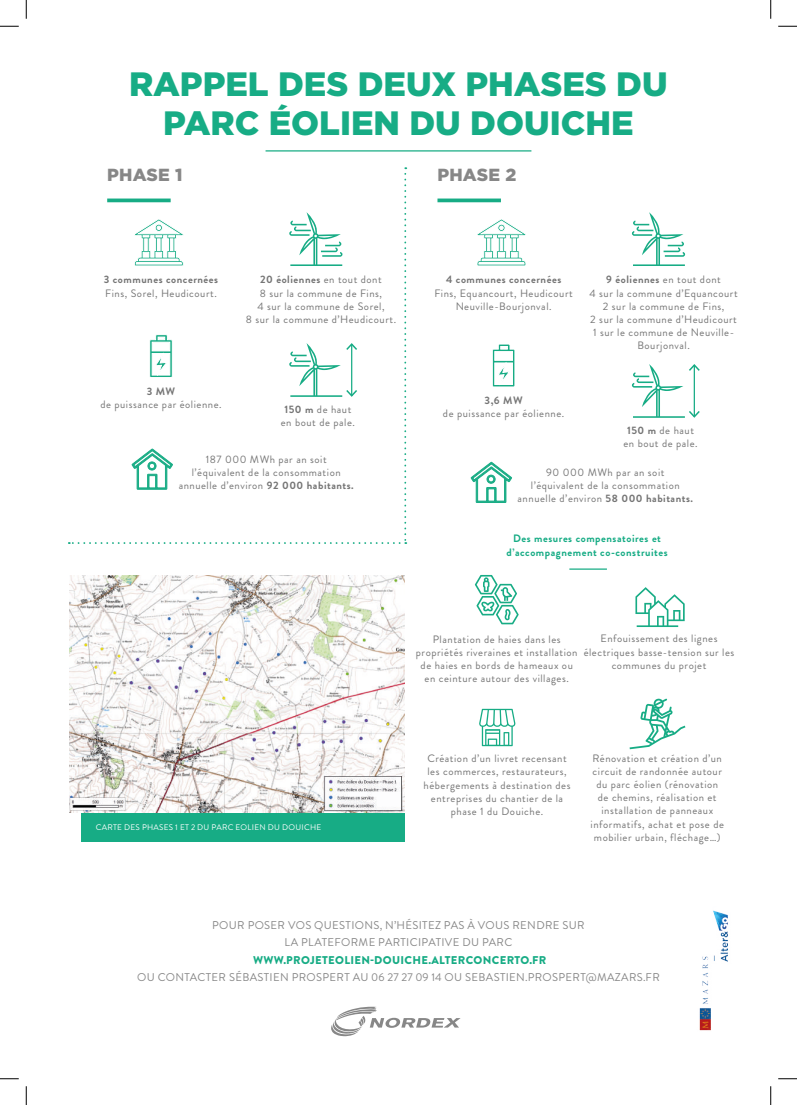
<style>
.page{position:relative;width:797px;height:1105px;background:#fff}
.page>*{position:absolute;margin:0;border:0;box-sizing:border-box;transform-origin:0 0}
.t1{font:900 33.75px/38.8px "Gotham";color:#17ac85;text-align:center}
.t2{font:900 17.5px "Gotham";letter-spacing:.01em;color:#878787}
.t3{font:11.25px/17.5px "Brandon Grotesque";letter-spacing:.03em;color:#878787;text-align:center}
.t4{font:900 11.25px "Brandon Grotesque";letter-spacing:.03em;color:#17ac85}
.t5{font:10.75px/13.1px "Brandon Grotesque";letter-spacing:.05em;color:#757575;text-align:center}
.t6{font:700 10.75px/13.1px "Brandon Grotesque";letter-spacing:.05em;color:#17ac85;text-align:center}
.t7{font:700 10.75px "Brandon Grotesque";letter-spacing:.05em;color:#757575}
.t8{font:8.12px "Brandon Grotesque";letter-spacing:.03em;color:#fff}
.s1{font-weight:700}
</style>
<div class="page">
<div style="left:81px;top:575px;width:323px;height:267px;background:#17ac85"></div>
<hr style="left:265px;top:150px;width:266px;height:2px;background:#17ac85">
<svg style="left:331px;top:1006px;width:129px;height:30px"></svg>
<img style="left:69px;top:575px;width:335px;height:237px">
<svg style="left:475px;top:575px;width:43px;height:49px"></svg>
<svg style="left:635px;top:587px;width:49px;height:40px"></svg>
<svg style="left:479px;top:709px;width:36px;height:37px"></svg>
<svg style="left:629px;top:698px;width:56px;height:51px"></svg>
<img style="left:699px;top:910px;width:29px;height:121px">
<hr style="left:437px;top:199px;width:64px;height:3px;background:#17ac85">
<hr style="left:569px;top:568px;width:38px;height:2px;background:#17ac85">
<svg style="left:632px;top:212px;width:53px;height:54px"></svg>
<svg style="left:492px;top:344px;width:23px;height:43px"></svg>
<svg style="left:632px;top:364px;width:68px;height:54px"></svg>
<svg style="left:471px;top:462px;width:41px;height:41px"></svg>
<svg style="left:69px;top:167px;width:337px;height:377px"></svg>
<svg style="left:477px;top:219px;width:49px;height:47px"></svg>
<svg style="left:0;top:25px;width:19px;height:2px"></svg>
<svg style="left:778px;top:25px;width:19px;height:2px"></svg>
<svg style="left:0;top:1078px;width:19px;height:1px"></svg>
<svg style="left:778px;top:1078px;width:19px;height:1px"></svg>
<svg style="left:25px;top:0;width:2px;height:19px"></svg>
<svg style="left:25px;top:1086px;width:2px;height:19px"></svg>
<svg style="left:770px;top:0;width:1px;height:19px"></svg>
<svg style="left:770px;top:1086px;width:1px;height:19px"></svg>
<h1 class="t1" style="left:129px;top:64px;width:540px">RAPPEL DES DEUX PHASES DU<br>PARC ÉOLIEN DU DOUICHE</h1>
<h2 class="t2" style="left:107px;top:163px;width:77px">PHASE 1</h2>
<h2 class="t2" style="left:437px;top:163px;width:80px">PHASE 2</h2>
<p class="t7" style="left:104px;top:272px;width:116px">3 communes concernées</p>
<p class="t5" style="left:105px;top:286px;width:113px">Fins, Sorel, Heudicourt.</p>
<p class="t5" style="left:246px;top:273px;width:152px"><span class="s1">20 éoliennes</span> en tout dont<br>8 sur la commune de Fins,<br>4 sur la commune de Sorel,<br>8 sur la commune d’Heudicourt.</p>
<p class="t5" style="left:589px;top:273px;width:150px"><span class="s1">9 éoliennes</span> en tout dont<br>4 sur la commune d’Equancourt<br>2 sur la commune de Fins,<br>2 sur la commune d’Heudicourt<br>1 sur le commune de Neuville-<br>Bourjonval.</p>
<p class="t7" style="left:446px;top:272px;width:117px">4 communes concernées</p>
<p class="t5" style="left:434px;top:286px;width:140px">Fins, Equancourt, Heudicourt<br>Neuville-Bourjonval.</p>
<p class="t7" style="left:147px;top:383px;width:30px">3 MW</p>
<p class="t5" style="left:100px;top:398px;width:123px">de puissance par éolienne.</p>
<p class="t7" style="left:484px;top:393px;width:40px">3,6 MW</p>
<p class="t5" style="left:443px;top:407px;width:123px">de puissance par éolienne.</p>
<p class="t5" style="left:281px;top:403px;width:76px"><span class="s1">150 m</span> de haut en bout de pale.</p>
<p class="t5" style="left:623px;top:423px;width:76px"><span class="s1">150 m</span> de haut en bout de pale.</p>
<p class="t5" style="left:179px;top:452px;width:177px">187 000 MWh par an soit l’équivalent de la consommation annuelle d’environ <span class="s1">92 000 habitants.</span></p>
<p class="t8" style="left:96px;top:821px;width:227px">CARTE DES PHASES 1 ET 2 DU PARC EOLIEN DU DOUICHE</p>
<p class="t5" style="left:517px;top:466px;width:177px">90 000 MWh par an soit<br>l’équivalent de la consommation annuelle d’environ <span class="s1">58 000 habitants.</span></p>
<p class="t6" style="left:506px;top:532px;width:163px">Des mesures compensatoires et d’accompagnement co-construites</p>
<p class="t5" style="left:583px;top:632px;width:152px">Enfouissement des lignes électriques basse-tension sur les communes du projet</p>
<p class="t5" style="left:416px;top:632px;width:163px">Plantation de haies dans les propriétés riveraines et installation de haies en bords de hameaux ou en ceinture autour des villages.</p>
<p class="t5" style="left:423px;top:752px;width:148px">Création d’un livret recensant les commerces, restaurateurs, hébergements à destination des entreprises du chantier de la phase 1 du Douiche.</p>
<p class="t5" style="left:590px;top:752px;width:135px">Rénovation et création d’un circuit de randonnée autour du parc éolien (rénovation de chemins, réalisation et installation de panneaux informatifs, achat et pose de mobilier urbain, fléchage…)</p>
<p class="t3" style="left:212px;top:916px;width:374px">POUR POSER VOS QUESTIONS, N’HÉSITEZ PAS À VOUS RENDRE SUR<br>LA PLATEFORME PARTICIPATIVE DU PARC</p>
<p class="t4" style="left:253px;top:952px;width:295px">WWW.PROJETEOLIEN-DOUICHE.ALTERCONCERTO.FR</p>
<p class="t3" style="left:137px;top:969px;width:524px">OU CONTACTER SÉBASTIEN PROSPERT AU 06 27 27 09 14 OU SEBASTIEN.PROSPERT@MAZARS.FR</p>
</div>
